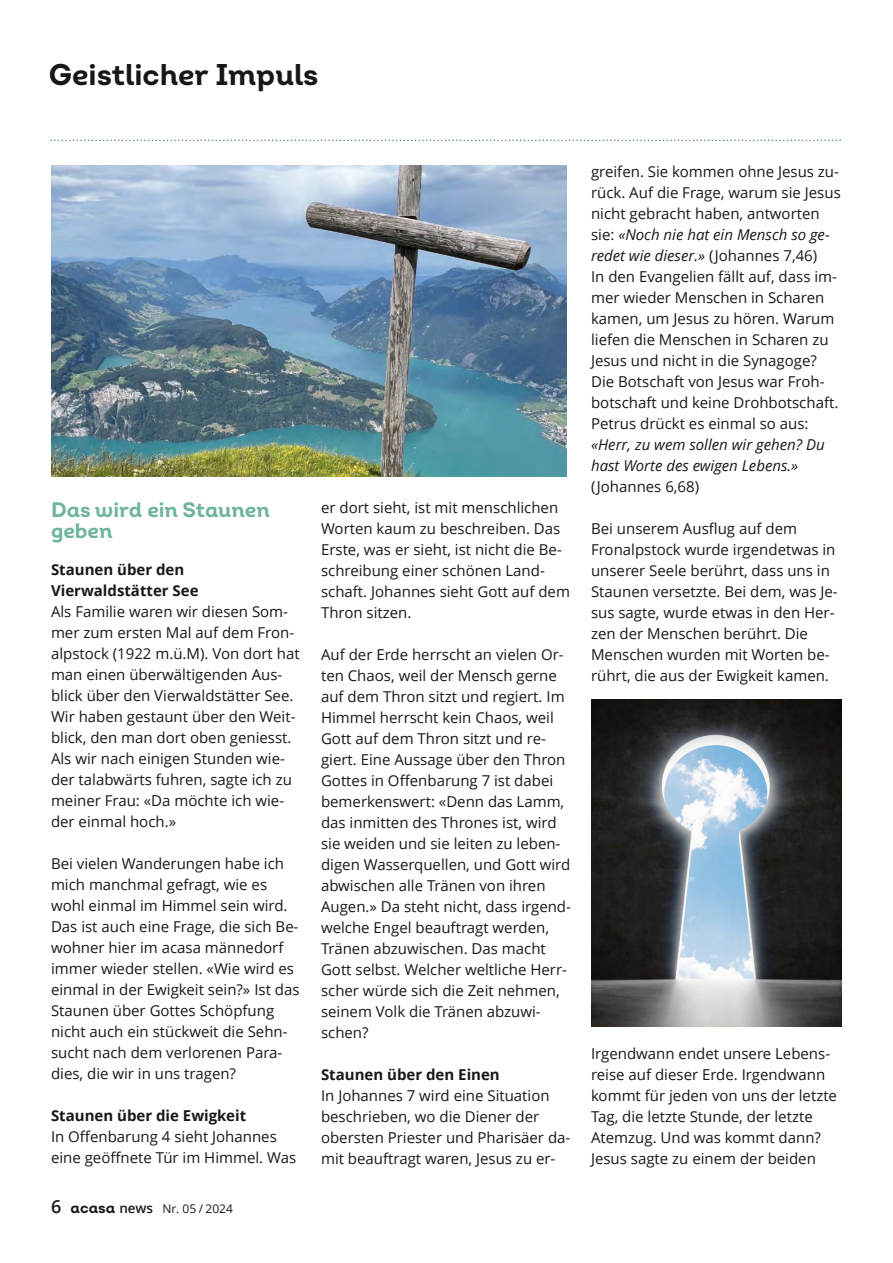
<style>
.page{position:relative;width:893px;height:1263px;background:#fff}
.page>*{position:absolute;margin:0;border:0;box-sizing:border-box;transform-origin:0 0}
.t1{font:30px "Intro Bold Alt";color:#1a171b}
.t2{font:21px/21px "Intro Bold Alt";color:#6eb59a}
.t3{font:15px/21px "Open Sans";color:#1a171b}
.t4{font:700 15px/21px "Open Sans";color:#1a171b}
.t5{font:italic 15px/21px "Open Sans";color:#1a171b}
.t6{font:12px "Open Sans";color:#1a171b}
.s1{font-weight:600;font-size:18px}
.s2{font-family:"Intro Bold Alt";font-size:15px}
.s3{font-weight:600;font-size:13.5px}
.s4{font-style:italic}
</style>
<div class="page">
<svg style="left:51px;top:140px;width:790px;height:1px"></svg>
<img style="left:52px;top:166px;width:514px;height:310px">
<img style="left:591px;top:699px;width:251px;height:328px">
<h1 class="t1" style="left:49px;top:57px;width:271px">Geistlicher Impuls</h1>
<h2 class="t2" style="left:51px;top:499px;width:220px">Das wird ein Staunen geben</h2>
<p class="t4" style="left:51px;top:561px;width:149px">Staunen über den<br>Vierwaldstätter See</p>
<p class="t3" style="left:51px;top:603px;width:250px">Als Familie waren wir diesen Som&shy;mer zum ersten Mal auf dem Fron&shy;alpstock (1922 m.ü.M). Von dort hat man einen überwältigenden Aus&shy;blick über den Vierwaldstätter See.<br>Wir haben gestaunt über den Weit&shy;blick, den man dort oben geniesst.<br>Als wir nach einigen Stunden wie&shy;der talabwärts fuhren, sagte ich zu meiner Frau: «Da möchte ich wie&shy;der einmal hoch.»</p>
<p class="t3" style="left:51px;top:855px;width:250px">Bei vielen Wanderungen habe ich mich manchmal gefragt, wie es wohl einmal im Himmel sein wird.<br>Das ist auch eine Frage, die sich Be&shy;wohner hier im acasa männedorf immer wieder stellen. «Wie wird es einmal in der Ewigkeit sein?» Ist das<br>Staunen über Gottes Schöpfung nicht auch ein stückweit die Sehn&shy;sucht nach dem verlorenen Para&shy;dies, die wir in uns tragen?</p>
<p class="t4" style="left:51px;top:1107px;width:197px">Staunen über die Ewigkeit</p>
<p class="t3" style="left:51px;top:1128px;width:247px">In Offenbarung 4 sieht Johannes eine geöffnete Tür im Himmel. Was</p>
<p class="t6" style="left:51px;top:1204px;width:183px"><span class="s1">6</span> <span class="s2">acasa</span> <span class="s3">news</span> Nr. 05 / 2024</p>
<p class="t3" style="left:321px;top:499px;width:250px">er dort sieht, ist mit menschlichen<br>Worten kaum zu beschreiben. Das<br>Erste, was er sieht, ist nicht die Be&shy;schreibung einer schönen Land&shy;schaft. Johannes sieht Gott auf dem<br>Thron sitzen.</p>
<p class="t3" style="left:321px;top:646px;width:251px">Auf der Erde herrscht an vielen Or&shy;ten Chaos, weil der Mensch gerne auf dem Thron sitzt und regiert. Im<br>Himmel herrscht kein Chaos, weil<br>Gott auf dem Thron sitzt und re&shy;giert. Eine Aussage über den Thron<br>Gottes in Offenbarung 7 ist dabei bemerkenswert: «Denn das Lamm, das inmitten des Thrones ist, wird sie weiden und sie leiten zu leben&shy;digen Wasserquellen, und Gott wird abwischen alle Tränen von ihren<br>Augen.» Da steht nicht, dass irgend&shy;welche Engel beauftragt werden,<br>Tränen abzuwischen. Das macht<br>Gott selbst. Welcher weltliche Herr&shy;scher würde sich die Zeit nehmen, seinem Volk die Tränen abzuwi&shy;schen?</p>
<p class="t4" style="left:321px;top:1066px;width:180px">Staunen über den Einen</p>
<p class="t3" style="left:321px;top:1087px;width:251px">In Johannes 7 wird eine Situation beschrieben, wo die Diener der obersten Priester und Pharisäer da&shy;mit beauftragt waren, Jesus zu er-</p>
<p class="t3" style="left:591px;top:163px;width:251px">greifen. Sie kommen ohne Jesus zu&shy;rück. Auf die Frage, warum sie Jesus nicht gebracht haben, antworten sie: <span class="s4">«Noch nie hat ein Mensch so ge&shy;redet wie dieser.»</span> (Johannes 7,46)<br>In den Evangelien fällt auf, dass im&shy;mer wieder Menschen in Scharen kamen, um Jesus zu hören. Warum liefen die Menschen in Scharen zu Jesus und nicht in die Synagoge?<br>Die Botschaft von Jesus war Froh&shy;botschaft und keine Drohbotschaft.<br>Petrus drückt es einmal so aus:</p>
<p class="t5" style="left:591px;top:436px;width:235px">«Herr, zu wem sollen wir gehen? Du hast Worte des ewigen Lebens.»</p>
<p class="t3" style="left:591px;top:478px;width:110px">(Johannes 6,68)</p>
<p class="t3" style="left:591px;top:520px;width:248px">Bei unserem Ausflug auf dem<br>Fronalpstock wurde irgendetwas in unserer Seele berührt, dass uns in<br>Staunen versetzte. Bei dem, was Je&shy;sus sagte, wurde etwas in den Her&shy;zen der Menschen berührt. Die<br>Menschen wurden mit Worten be&shy;rührt, die aus der Ewigkeit kamen.</p>
<p class="t3" style="left:591px;top:1045px;width:247px">Irgendwann endet unsere Lebens&shy;reise auf dieser Erde. Irgendwann kommt für jeden von uns der letzte<br>Tag, die letzte Stunde, der letzte<br>Atemzug. Und was kommt dann?<br>Jesus sagte zu einem der beiden</p>
</div>
